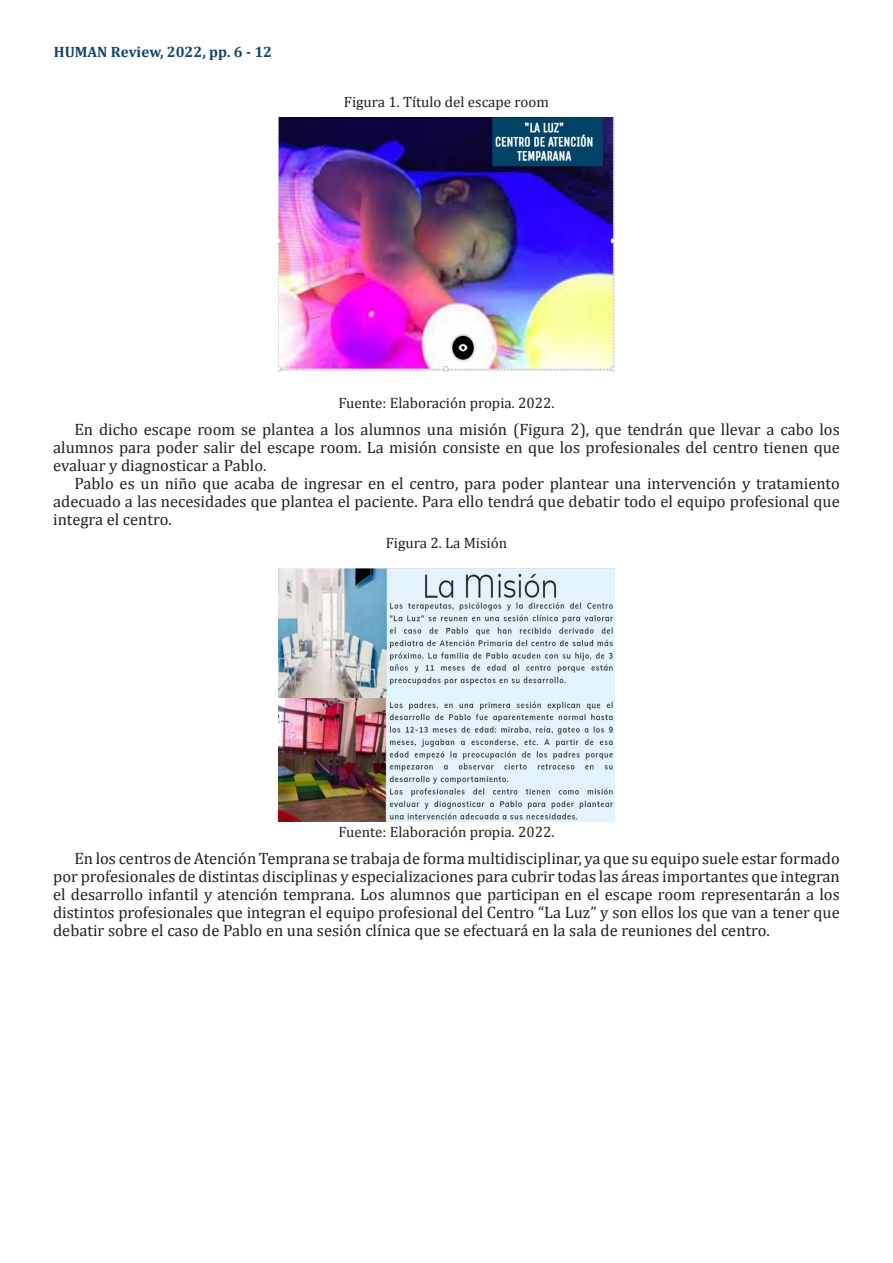
<style>
.page{position:relative;width:893px;height:1263px;background:#fff}
.page>*{position:absolute;margin:0;border:0;box-sizing:border-box;transform-origin:0 0}
.Parrafos-siguientes{font:16.5px/18px "Cambria";color:#231f20;text-align:justify}
.Fuente-Tablas{font:15px "Cambria";color:#231f20}
.t1{font:700 15px "Cambria";color:#104370}
</style>
<div class="page">
<img style="left:278px;top:117px;width:336px;height:255px">
<img style="left:278px;top:567px;width:336px;height:255px">
<p class="t1" style="left:54px;top:41px;width:220px">HUMAN Review, 2022, pp. 6 - 12</p>
<p class="Fuente-Tablas" style="left:344px;top:93px;width:206px">Figura 1. Título del escape room</p>
<p class="Fuente-Tablas" style="left:338px;top:394px;width:218px">Fuente: Elaboración propia. 2022.</p>
<p class="Parrafos-siguientes" style="left:53px;top:420px;width:788px;text-indent:21px">En dicho escape room se plantea a los alumnos una misión (Figura 2), que tendrán que llevar a cabo los alumnos para poder salir del escape room. La misión consiste en que los profesionales del centro tienen que evaluar y diagnosticar a Pablo.</p>
<p class="Parrafos-siguientes" style="left:53px;top:474px;width:788px;text-indent:21px">Pablo es un niño que acaba de ingresar en el centro, para poder plantear una intervención y tratamiento adecuado a las necesidades que plantea el paciente. Para ello tendrá que debatir todo el equipo profesional que integra el centro.</p>
<p class="Fuente-Tablas" style="left:386px;top:534px;width:123px">Figura 2. La Misión</p>
<p class="Fuente-Tablas" style="left:338px;top:823px;width:218px">Fuente: Elaboración propia. 2022.</p>
<p class="Parrafos-siguientes" style="left:53px;top:849px;width:788px;text-indent:21px">En los centros de Atención Temprana se trabaja de forma multidisciplinar, ya que su equipo suele estar formado por profesionales de distintas disciplinas y especializaciones para cubrir todas las áreas importantes que integran el desarrollo infantil y atención temprana. Los alumnos que participan en el escape room representarán a los distintos profesionales que integran el equipo profesional del Centro “La Luz” y son ellos los que van a tener que debatir sobre el caso de Pablo en una sesión clínica que se efectuará en la sala de reuniones del centro.</p>
</div>
